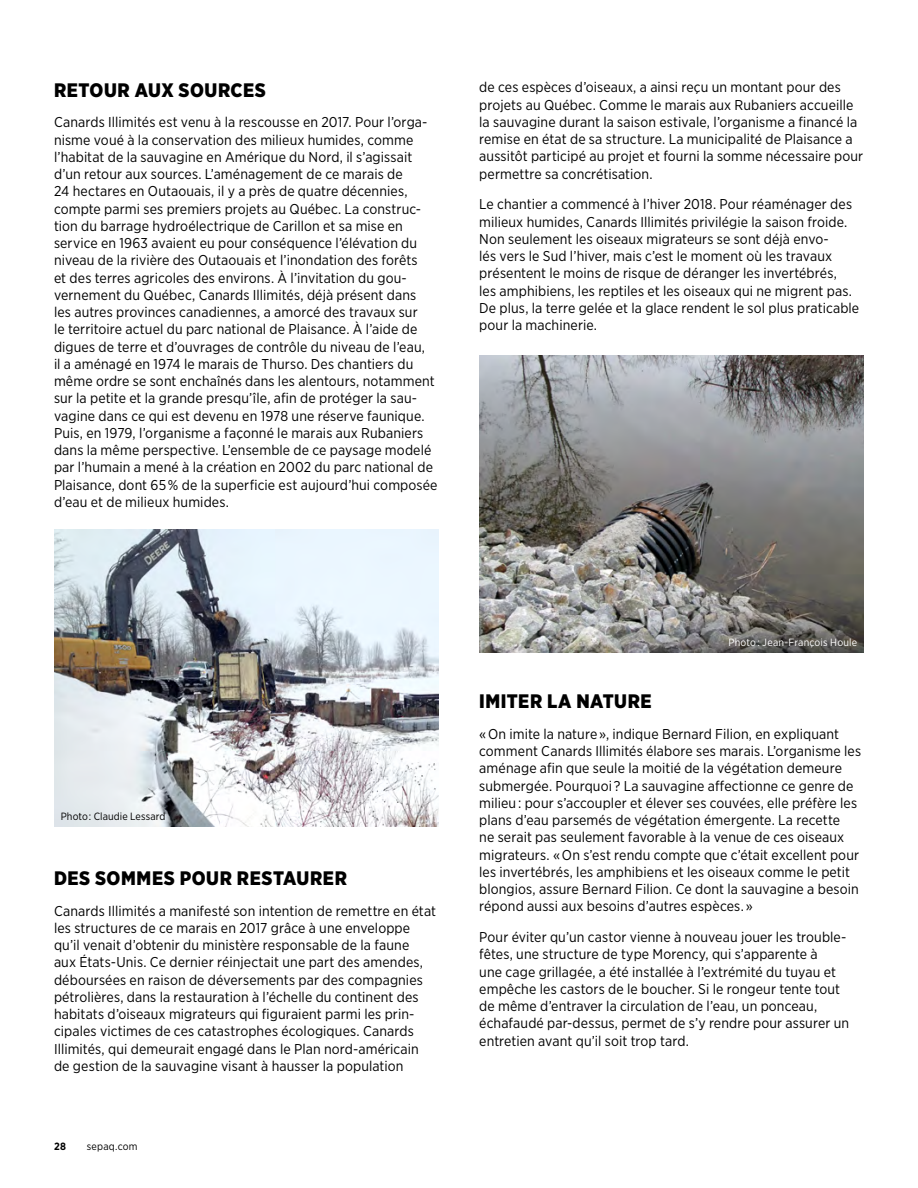
<style>
.page{position:relative;width:918px;height:1188px;background:#fff}
.page>*{position:absolute;margin:0;border:0;box-sizing:border-box;transform-origin:0 0}
.t1{font:900 19.5px "Gotham Narrow";letter-spacing:.03em;color:#000}
.t2{font:14.25px/17.2px "Gotham Narrow";letter-spacing:.01em;color:#000}
.t3{font:10.5px "Gotham Narrow";letter-spacing:.01em;color:#000}
.t4{font:10.5px "Gotham Narrow";letter-spacing:.02em;color:#fff}
.t5{font:700 10.5px "Gotham Narrow";color:#000}
</style>
<div class="page">
<img style="left:54px;top:530px;width:385px;height:297px">
<img style="left:479px;top:355px;width:385px;height:297px">
<h1 class="t1" style="left:54px;top:77px;width:213px">RETOUR AUX SOURCES</h1>
<p class="t2" style="left:54px;top:113px;width:385px">Canards Illimités est venu à la rescousse en 2017. Pour l’orga&shy;nisme voué à la conservation des milieux humides, comme l’habitat de la sauvagine en Amérique du Nord, il s’agissait d’un retour aux sources. L’aménagement de ce marais de<br>24 hectares en Outaouais, il y a près de quatre décennies, compte parmi ses premiers projets au Québec. La construc&shy;tion du barrage hydroélectrique de Carillon et sa mise en service en 1963 avaient eu pour conséquence l’élévation du niveau de la rivière des Outaouais et l’inondation des forêts<br>et des terres agricoles des environs. À l’invitation du gou&shy;vernement du Québec, Canards Illimités, déjà présent dans<br>les autres provinces canadiennes, a amorcé des travaux sur<br>le territoire actuel du parc national de Plaisance. À l’aide de digues de terre et d’ouvrages de contrôle du niveau de l’eau,<br>il a aménagé en 1974 le marais de Thurso. Des chantiers du même ordre se sont enchaînés dans les alentours, notamment sur la petite et la grande presqu’île, afin de protéger la sau&shy;vagine dans ce qui est devenu en 1978 une réserve faunique.<br>Puis, en 1979, l’organisme a façonné le marais aux Rubaniers dans la même perspective. L’ensemble de ce paysage modelé par l’humain a mené à la création en 2002 du parc national de Plaisance, dont 65 % de la superficie est aujourd’hui composée d’eau et de milieux humides.</p>
<p class="t2" style="left:479px;top:78px;width:386px">de ces espèces d’oiseaux, a ainsi reçu un montant pour des projets au Québec. Comme le marais aux Rubaniers accueille la sauvagine durant la saison estivale, l’organisme a financé la remise en état de sa structure. La municipalité de Plaisance a aussitôt participé au projet et fourni la somme nécessaire pour permettre sa concrétisation.</p>
<p class="t2" style="left:479px;top:195px;width:382px">Le chantier a commencé à l’hiver 2018. Pour réaménager des milieux humides, Canards Illimités privilégie la saison froide.<br>Non seulement les oiseaux migrateurs se sont déjà envo-<br>lés vers le Sud l’hiver, mais c’est le moment où les travaux présentent le moins de risque de déranger les invertébrés,<br>les amphibiens, les reptiles et les oiseaux qui ne migrent pas.<br>De plus, la terre gelée et la glace rendent le sol plus praticable pour la machinerie.</p>
<p class="t3" style="left:61px;top:810px;width:106px">Photo : Claudie Lessard</p>
<h1 class="t1" style="left:54px;top:865px;width:295px">DES SOMMES POUR RESTAURER</h1>
<p class="t2" style="left:54px;top:902px;width:384px">Canards Illimités a manifesté son intention de remettre en état les structures de ce marais en 2017 grâce à une enveloppe qu’il venait d’obtenir du ministère responsable de la faune<br>aux États-Unis. Ce dernier réinjectait une part des amendes, déboursées en raison de déversements par des compagnies pétrolières, dans la restauration à l’échelle du continent des habitats d’oiseaux migrateurs qui figuraient parmi les prin&shy;cipales victimes de ces catastrophes écologiques. Canards Illimités, qui demeurait engagé dans le Plan nord-américain de gestion de la sauvagine visant à hausser la population</p>
<p class="t5" style="left:54px;top:1140px;width:13px">28</p>
<p class="t3" style="left:87px;top:1140px;width:52px">sepaq.com</p>
<p class="t4" style="left:729px;top:635px;width:130px">Photo : Jean-François Houle</p>
<h1 class="t1" style="left:479px;top:688px;width:174px">IMITER LA NATURE</h1>
<p class="t2" style="left:479px;top:725px;width:383px">« On imite la nature », indique Bernard Filion, en expliquant comment Canards Illimités élabore ses marais. L’organisme les aménage afin que seule la moitié de la végétation demeure submergée. Pourquoi ? La sauvagine affectionne ce genre de milieu : pour s’accoupler et élever ses couvées, elle préfère les plans d’eau parsemés de végétation émergente. La recette<br>ne serait pas seulement favorable à la venue de ces oiseaux migrateurs. « On s’est rendu compte que c’était excellent pour les invertébrés, les amphibiens et les oiseaux comme le petit blongios, assure Bernard Filion. Ce dont la sauvagine a besoin répond aussi aux besoins d’autres espèces. »</p>
<p class="t2" style="left:479px;top:928px;width:371px">Pour éviter qu’un castor vienne à nouveau jouer les trouble&shy;fêtes, une structure de type Morency, qui s’apparente à<br>une cage grillagée, a été installée à l’extrémité du tuyau et empêche les castors de le boucher. Si le rongeur tente tout de même d’entraver la circulation de l’eau, un ponceau, échafaudé par-dessus, permet de s’y rendre pour assurer un entretien avant qu’il soit trop tard.</p>
</div>
